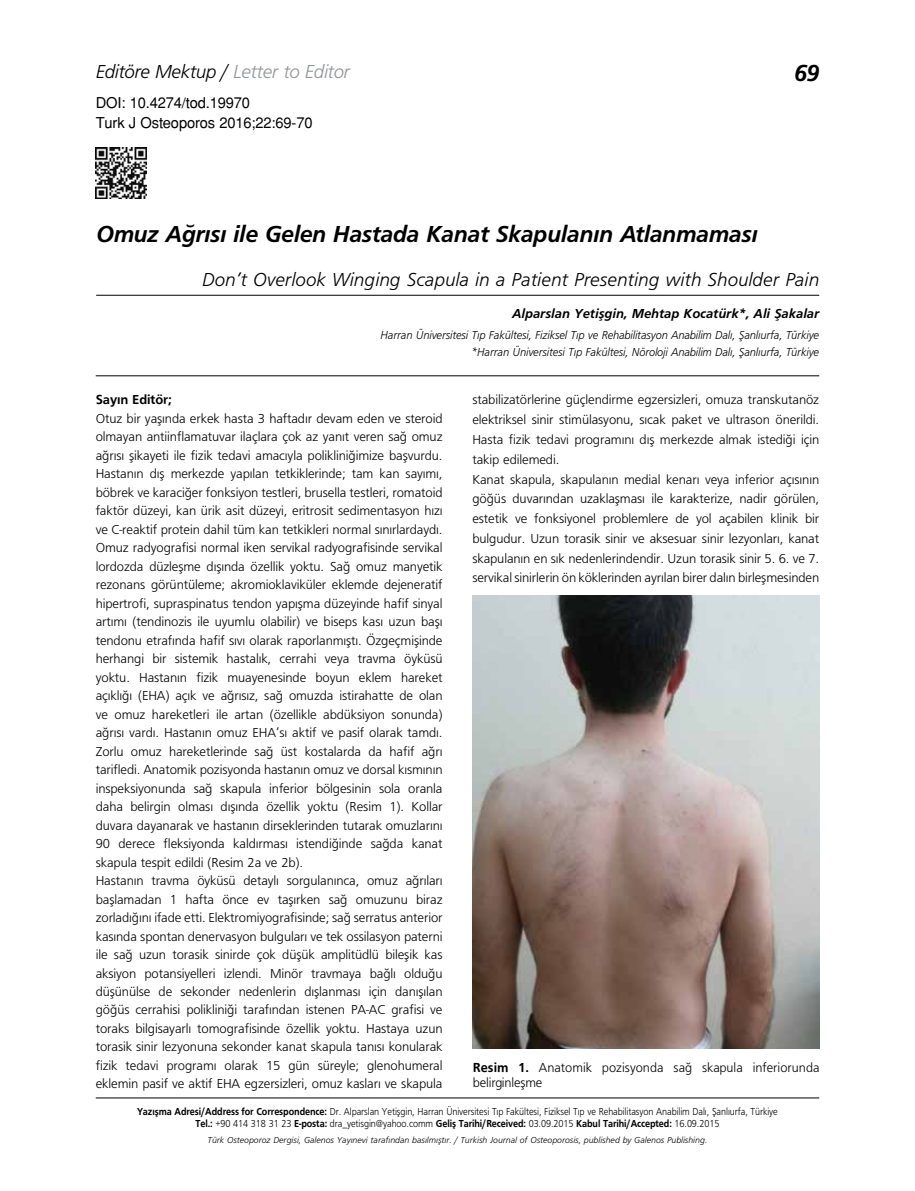
<style>
.page{position:relative;width:915px;height:1191px;background:#fff}
.page>*{position:absolute;margin:0;border:0;box-sizing:border-box;transform-origin:0 0}
.t1{font:24px "Frugal Bold Italic Tr";letter-spacing:-.015em;color:#000}
.t2{font:19.5px "Frugal Italic Tr";color:#000}
.t3{font:19.5px "Frugal Italic Tr";letter-spacing:-.025em;color:#000}
.t4{font:15px/19.5px "Helvetica Normal Tr";letter-spacing:-.01em;color:#000}
.t5{font:13.5px/18.5px "Frugal Normal Tr";letter-spacing:-.01em;color:#000}
.t6{font:13.5px "Frugal Bold Italic Tr";color:#000}
.t7{font:13.5px "Frugal Bold Tr";letter-spacing:-.01em;color:#000}
.t8{font:12px/17.1px "Frugal Italic Tr";letter-spacing:-.01em;color:#000;text-align:right;scale:.95 1}
.t9{font:10.5px/12px "Frugal Normal Tr";letter-spacing:-.01em;color:#000;text-align:center;scale:.9 1}
.t10{font:9px "Frugal Italic Tr";color:#000}
.s1{color:#939598}
.s2{font-family:"Frugal Bold Tr"}
</style>
<div class="page">
<hr style="left:96px;top:1097px;width:723px;height:1px;background:#000">
<img style="left:96px;top:147px;width:51px;height:51px">
<hr style="left:96px;top:375px;width:723px;height:1px;background:#000">
<hr style="left:96px;top:295px;width:723px;height:1px;background:#000">
<img style="left:472px;top:595px;width:347px;height:453px">
<h2 class="t3" style="left:96px;top:60px;width:256px">Editöre Mektup / <span class="s1">Letter to Editor</span></h2>
<p class="t4" style="left:96px;top:93px;width:218px">DOI: 10.4274/tod.19970<br>Turk J Osteoporos 2016;22:69-70</p>
<h1 class="t1" style="left:96px;top:220px;width:663px">Omuz Ağrısı ile Gelen Hastada Kanat Skapulanın Atlanmaması</h1>
<h1 class="t1" style="left:793px;top:59px;width:27px">69</h1>
<h2 class="t2" style="left:202px;top:269px;width:618px">Don’t Overlook Winging Scapula in a Patient Presenting with Shoulder Pain</h2>
<p class="t6" style="left:512px;top:305px;width:308px">Alparslan Yetişgin, Mehtap Kocatürk*, Ali Şakalar</p>
<p class="t8" style="left:380px;top:326px;width:463px">Harran Üniversitesi Tıp Fakültesi, Fiziksel Tıp ve Rehabilitasyon Anabilim Dalı, Şanlıurfa, Türkiye *Harran Üniversitesi Tıp Fakültesi, Nöroloji Anabilim Dalı, Şanlıurfa, Türkiye</p>
<p class="t7" style="left:96px;top:392px;width:77px">Sayın Editör;</p>
<p class="t5" style="left:96px;top:409px;width:348px">Otuz bir yaşında erkek hasta 3 haftadır devam eden ve steroid olmayan antiinflamatuvar ilaçlara çok az yanıt veren sağ omuz ağrısı şikayeti ile fizik tedavi amacıyla polikliniğimize başvurdu.<br>Hastanın dış merkezde yapılan tetkiklerinde; tam kan sayımı, böbrek ve karaciğer fonksiyon testleri, brusella testleri, romatoid faktör düzeyi, kan ürik asit düzeyi, eritrosit sedimentasyon hızı ve C-reaktif protein dahil tüm kan tetkikleri normal sınırlardaydı.<br>Omuz radyografisi normal iken servikal radyografisinde servikal lordozda düzleşme dışında özellik yoktu. Sağ omuz manyetik rezonans görüntüleme; akromioklaviküler eklemde dejeneratif hipertrofi, supraspinatus tendon yapışma düzeyinde hafif sinyal artımı (tendinozis ile uyumlu olabilir) ve biseps kası uzun başı tendonu etrafında hafif sıvı olarak raporlanmıştı. Özgeçmişinde herhangi bir sistemik hastalık, cerrahi veya travma öyküsü yoktu. Hastanın fizik muayenesinde boyun eklem hareket açıklığı (EHA) açık ve ağrısız, sağ omuzda istirahatte de olan ve omuz hareketleri ile artan (özellikle abdüksiyon sonunda) ağrısı vardı. Hastanın omuz EHA’sı aktif ve pasif olarak tamdı.<br>Zorlu omuz hareketlerinde sağ üst kostalarda da hafif ağrı tarifledi. Anatomik pozisyonda hastanın omuz ve dorsal kısmının inspeksiyonunda sağ skapula inferior bölgesinin sola oranla daha belirgin olması dışında özellik yoktu (Resim 1). Kollar duvara dayanarak ve hastanın dirseklerinden tutarak omuzlarını 90 derece fleksiyonda kaldırması istendiğinde sağda kanat skapula tespit edildi (Resim 2a ve 2b).<br>Hastanın travma öyküsü detaylı sorgulanınca, omuz ağrıları başlamadan 1 hafta önce ev taşırken sağ omuzunu biraz zorladığını ifade etti. Elektromiyografisinde; sağ serratus anterior kasında spontan denervasyon bulguları ve tek ossilasyon paterni ile sağ uzun torasik sinirde çok düşük amplitüdlü bileşik kas aksiyon potansiyelleri izlendi. Minör travmaya bağlı olduğu düşünülse de sekonder nedenlerin dışlanması için danışılan göğüs cerrahisi polikliniği tarafından istenen PA-AC grafisi ve toraks bilgisayarlı tomografisinde özellik yoktu. Hastaya uzun torasik sinir lezyonuna sekonder kanat skapula tanısı konularak fizik tedavi programı olarak 15 gün süreyle; glenohumeral eklemin pasif ve aktif EHA egzersizleri, omuz kasları ve skapula</p>
<p class="t5" style="left:472px;top:390px;width:348px;line-height:19.8px">stabilizatörlerine güçlendirme egzersizleri, omuza transkutanöz elektriksel sinir stimülasyonu, sıcak paket ve ultrason önerildi.<br>Hasta fizik tedavi programını dış merkezde almak istediği için takip edilemedi.<br>Kanat skapula, skapulanın medial kenarı veya inferior açısının göğüs duvarından uzaklaşması ile karakterize, nadir görülen, estetik ve fonksiyonel problemlere de yol açabilen klinik bir bulgudur. Uzun torasik sinir ve aksesuar sinir lezyonları, kanat skapulanın en sık nedenlerindendir. Uzun torasik sinir 5. 6. ve 7. servikal sinirlerin ön köklerinden ayrılan birer dalın birleşmesinden</p>
<p class="t5" style="left:472px;top:1059px;width:348px;line-height:15px"><span class="s2">Resim 1.</span> Anatomik pozisyonda sağ skapula inferiorunda belirginleşme</p>
<p class="t9" style="left:137px;top:1105px;width:713px"><span class="s2">Yaz›flma Adresi/Address for Correspondence:</span> Dr. Alparslan Yetişgin, Harran Üniversitesi Tıp Fakültesi, Fiziksel Tıp ve Rehabilitasyon Anabilim Dalı, Şanlıurfa, Türkiye<br><span class="s2">Tel.:</span> +90 414 318 31 23 <span class="s2">E-posta:</span> dra_yetisgin@yahoo.comm <span class="s2">Geliş Tarihi/Received:</span> 03.09.2015 <span class="s2">Kabul Tarihi/Accepted:</span> 16.09.2015</p>
<p class="t10" style="left:207px;top:1134px;width:501px">Türk Osteoporoz Dergisi, Galenos Yayınevi taraf›ndan bas›lm›flt›r. / Turkish Journal of Osteoporosis, published by Galenos Publishing.</p>
</div>
